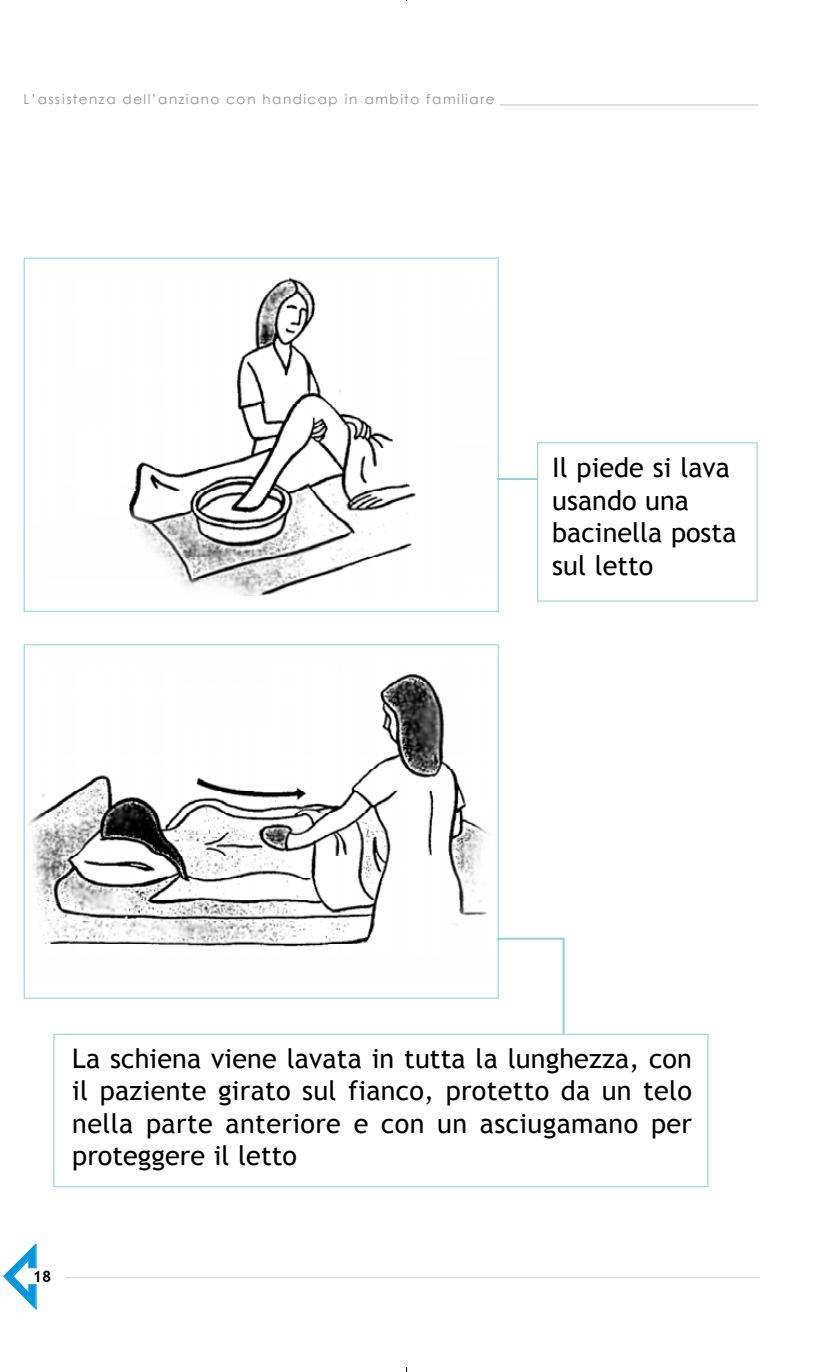
<style>
.page{position:relative;width:817px;height:1372px;background:#fff}
.page>*{position:absolute;margin:0;border:0;box-sizing:border-box;transform-origin:0 0}
.t1{font:27px/32.4px "Trebuchet MS";color:#000}
.t2{font:700 15.75px "Trebuchet MS";color:#000}
.t3{font:13.5px "Century Gothic";letter-spacing:.115em;color:#919191}
</style>
<div class="page">
<svg style="left:4px;top:1243px;width:33px;height:66px"></svg>
<hr style="left:499px;top:105px;width:258px;height:1px;background:#bfbfbf">
<hr style="left:66px;top:1277px;width:693px;height:1px;background:#d5d6d5">
<svg style="left:24px;top:257px;width:474px;height:355px"></svg>
<svg style="left:24px;top:644px;width:474px;height:354px"></svg>
<svg style="left:537px;top:442px;width:220px;height:159px"></svg>
<hr style="left:497px;top:478px;width:41px;height:1px;background:#8fd4d6">
<svg style="left:53px;top:1033px;width:655px;height:154px"></svg>
<svg style="left:496px;top:937px;width:68px;height:96px"></svg>
<p class="t3" style="left:24px;top:91px;width:472px">L’assistenza dell’anziano con handicap in ambito familiare</p>
<p class="t1" style="left:552px;top:451px;width:186px">Il piede si lava usando una bacinella posta sul letto</p>
<p class="t1" style="left:72px;top:1042px;width:621px;text-align:justify">La schiena viene lavata in tutta la lunghezza, con il paziente girato sul fianco, protetto da un telo nella parte anteriore e con un asciugamano per proteggere il letto</p>
<p class="t2" style="left:33px;top:1267px;width:20px">18</p>
</div>
